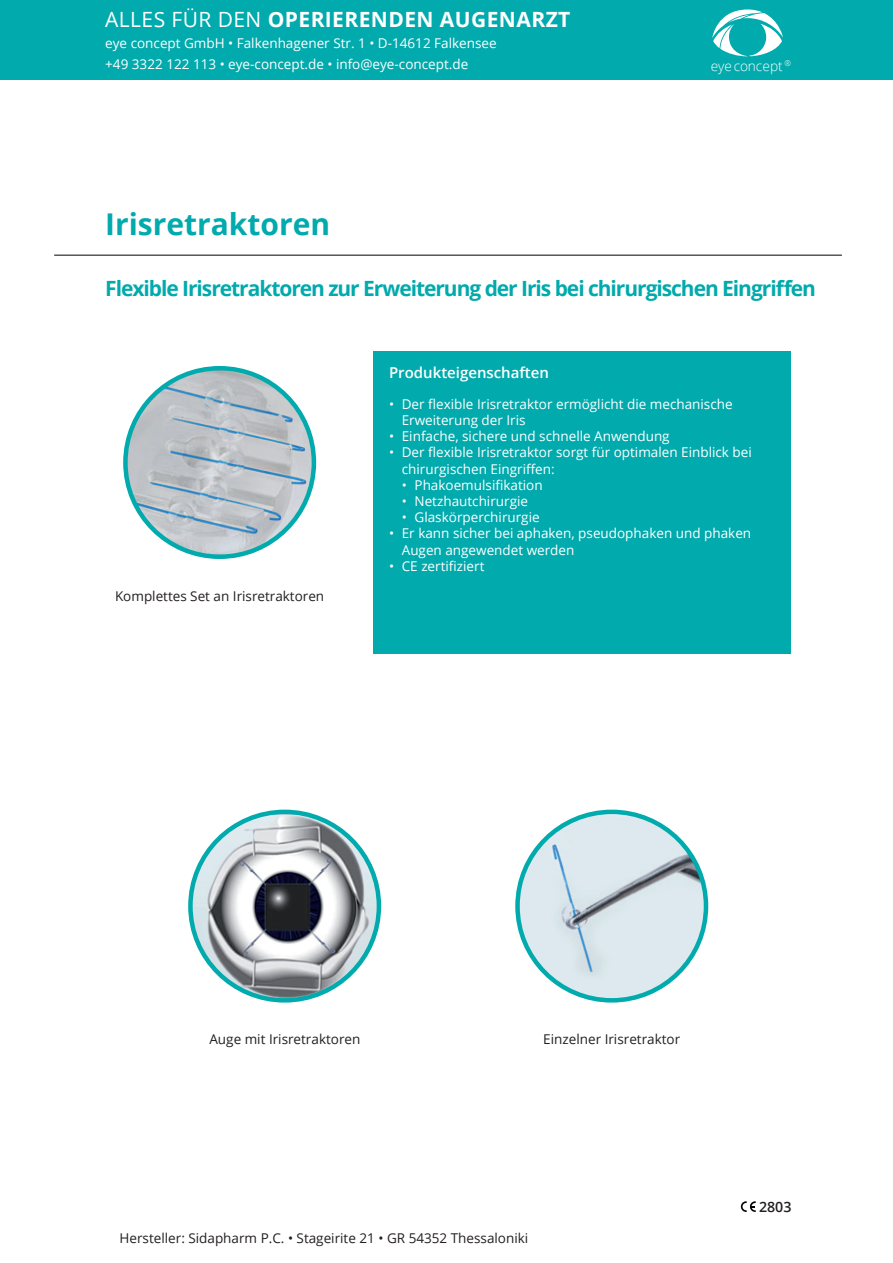
<style>
.page{position:relative;width:893px;height:1263px;background:#fff}
.page>*{position:absolute;margin:0;border:0;box-sizing:border-box;transform-origin:0 0}
.t1{font:700 30px "Open Sans";color:#00aaad}
.t2{font:700 21px "Open Sans";letter-spacing:-.05em;color:#00aaad}
.t3{font:700 21px "Open Sans";letter-spacing:.02em;color:#fff}
.t4{font:600 15px "Open Sans";color:#fff}
.t5{font:600 14.25px "Open Sans";color:#231f20}
.t6{font:300 13.65px "Open Sans";color:#fff}
.t7{font:13.5px/16.2px "Open Sans";color:#fff}
.t8{font:13.5px "Open Sans";color:#231f20}
.s1{font-weight:400}
</style>
<div class="page">
<hr style="left:54px;top:255px;width:788px;height:1px;background:#000">
<div style="left:373px;top:351px;width:418px;height:303px;background:#00aaad"></div>
<svg style="left:741px;top:1201px;width:15px;height:11px"></svg>
<img style="left:190px;top:812px;width:189px;height:188px;border-radius:94px">
<div style="left:188px;top:810px;width:193px;height:192px;border:4px solid #00aaad;border-radius:50%"></div>
<img style="left:125px;top:368px;width:189px;height:189px;border-radius:94px">
<div style="left:123px;top:366px;width:193px;height:193px;border:4px solid #00aaad;border-radius:50%"></div>
<img style="left:517px;top:812px;width:189px;height:188px;border-radius:94px">
<div style="left:515px;top:810px;width:193px;height:192px;border:4px solid #00aaad;border-radius:50%"></div>
<div style="left:0;top:0;width:893px;height:80px;background:#00aaad"></div>
<svg style="left:712px;top:9px;width:71px;height:47px"></svg>
<h2 class="t3" style="left:105px;top:4px;width:467px"><span class="s1">ALLES FÜR DEN</span> OPERIERENDEN AUGENARZT</h2>
<p class="t7" style="left:105px;top:32px;width:393px;line-height:21px">eye concept GmbH • Falkenhagener Str. 1 • D-14612 Falkensee +49 3322 122 113 • eye-concept.de • info@eye-concept.de</p>
<h1 class="t1" style="left:105px;top:203px;width:226px">Irisretraktoren</h1>
<p class="t6" style="left:711px;top:56px;width:82px">eyeconcept <sup>®</sup></p>
<h2 class="t2" style="left:105px;top:273px;width:712px">Flexible Irisretraktoren zur Erweiterung der Iris bei chirurgischen Eingriffen</h2>
<p class="t8" style="left:115px;top:586px;width:211px">Komplettes Set an Irisretraktoren</p>
<p class="t4" style="left:389px;top:362px;width:161px">Produkteigenschaften</p>
<p class="t7" style="left:402px;top:395px;width:332px;text-indent:-13px">• Der flexible Irisretraktor ermöglicht die mechanische<br>Erweiterung der Iris</p>
<p class="t7" style="left:389px;top:428px;width:282px">• Einfache, sichere und schnelle Anwendung</p>
<p class="t7" style="left:402px;top:444px;width:352px;text-indent:-13px">• Der flexible Irisretraktor sorgt für optimalen Einblick bei chirurgischen Eingriffen:</p>
<p class="t7" style="left:402px;top:476px;width:142px">• Phakoemulsifikation</p>
<p class="t7" style="left:402px;top:493px;width:128px">• Netzhautchirurgie</p>
<p class="t7" style="left:402px;top:509px;width:139px">• Glaskörperchirurgie</p>
<p class="t7" style="left:402px;top:525px;width:351px;text-indent:-13px">• Er kann sicher bei aphaken, pseudophaken und phaken<br>Augen angewendet werden</p>
<p class="t7" style="left:389px;top:557px;width:97px">• CE zertifiziert</p>
<p class="t8" style="left:209px;top:1030px;width:152px">Auge mit Irisretraktoren</p>
<p class="t8" style="left:543px;top:1030px;width:138px">Einzelner Irisretraktor</p>
<p class="t8" style="left:120px;top:1228px;width:410px">Hersteller: Sidapharm P.C. • Stageirite 21 • GR 54352 Thessaloniki</p>
<p class="t5" style="left:759px;top:1197px;width:34px">2803</p>
</div>
